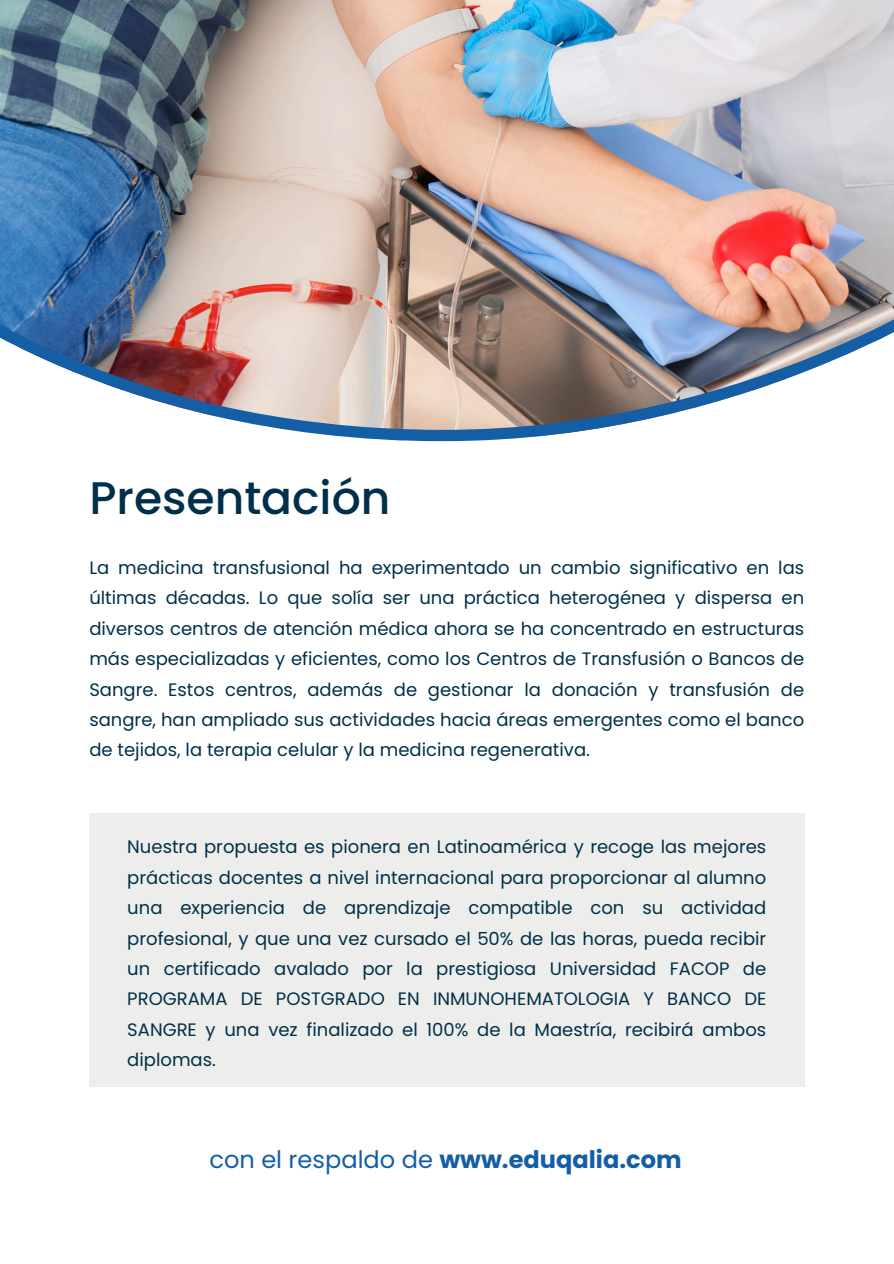
<style>
.page{position:relative;width:894px;height:1264px;background:#fff}
.page>*{position:absolute;margin:0;border:0;box-sizing:border-box;transform-origin:0 0}
.t1{font:500 45.6px "Poppins";color:#003049}
.t2{font:700 24px "Poppins";color:#145ea6}
.t3{font:18px/30.3px "Poppins";color:#003049;text-align:justify}
.s1{font-weight:400}
</style>
<div class="page">
<div style="left:89px;top:813px;width:715px;height:273px;background:#ededeb"></div>
<img style="left:0;top:0;width:893px;height:441px">
<p class="t1" style="left:89px;top:466px;width:302px">Presentación</p>
<p class="t3" style="left:89px;top:552px;width:716px">La medicina transfusional ha experimentado un cambio significativo en las últimas décadas. Lo que solía ser una práctica heterogénea y dispersa en diversos centros de atención médica ahora se ha concentrado en estructuras más especializadas y eficientes, como los Centros de Transfusión o Bancos de Sangre. Estos centros, además de gestionar la donación y transfusión de sangre, han ampliado sus actividades hacia áreas emergentes como el banco de tejidos, la terapia celular y la medicina regenerativa.</p>
<h1 class="t3" style="left:127px;top:832px;width:640px">Nuestra propuesta es pionera en Latinoamérica y recoge las mejores prácticas docentes a nivel internacional para proporcionar al alumno una experiencia de aprendizaje compatible con su actividad profesional, y que una vez cursado el 50% de las horas, pueda recibir un certificado avalado por la prestigiosa Universidad FACOP de PROGRAMA DE POSTGRADO EN INMUNOHEMATOLOGIA Y BANCO DE SANGRE y una vez finalizado el 100% de la Maestría, recibirá ambos diplomas.</h1>
<h2 class="t2" style="left:209px;top:1142px;width:473px"><span class="s1">con el respaldo de</span> www.eduqalia.com</h2>
</div>
